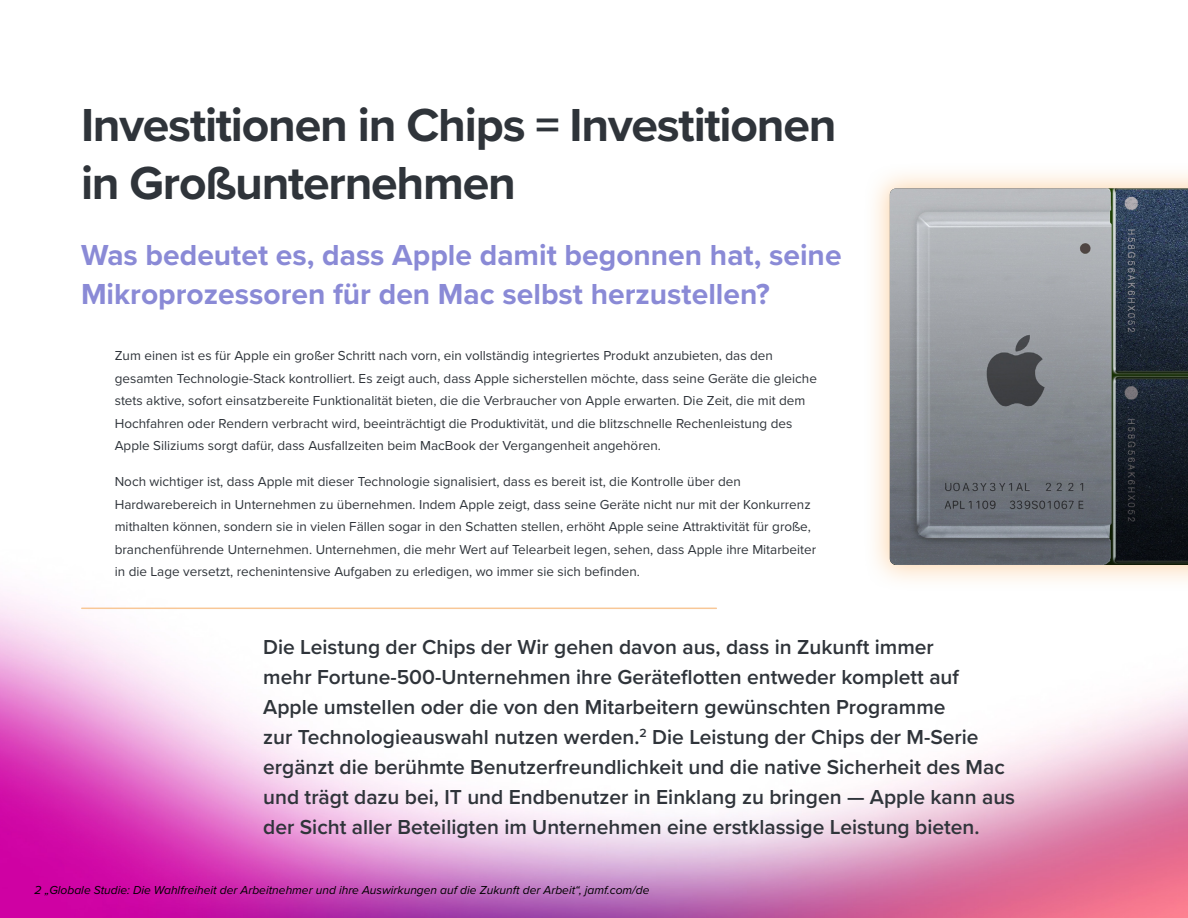
<style>
.page{position:relative;width:1188px;height:918px;background:#fff}
.page>*{position:absolute;margin:0;border:0;box-sizing:border-box;transform-origin:0 0}
.t1{font:700 48px/57.6px "Proxima Nova";letter-spacing:-.025em;color:#2f343a}
.t2{font:700 30px/39px "Proxima Nova";color:#8a8ad6}
.t3{font:600 21px/30px "Proxima Nova";color:#2f343a}
.t4{font:13.5px/22.5px "Proxima Nova";color:#2f343a}
.t5{font:italic 12px "Proxima Nova";color:#000}
</style>
<div class="page">
<img style="left:0;top:590px;width:1188px;height:328px">
<hr style="left:82px;top:608px;width:634px;height:1px;background:#f8c797">
<div style="left:863px;top:162px;width:325px;height:429px;background:#fbbd79;opacity:.6"></div>
<img style="left:890px;top:189px;width:298px;height:376px">
<h1 class="t1" style="left:81px;top:96px;width:757px">Investitionen in Chips = Investitionen in Großunternehmen</h1>
<h2 class="t2" style="left:81px;top:235px;width:762px">Was bedeutet es, dass Apple damit begonnen hat, seine<br>Mikroprozessoren für den Mac selbst herzustellen?</h2>
<p class="t4" style="left:115px;top:344px;width:704px">Zum einen ist es für Apple ein großer Schritt nach vorn, ein vollständig integriertes Produkt anzubieten, das den gesamten Technologie-Stack kontrolliert. Es zeigt auch, dass Apple sicherstellen möchte, dass seine Geräte die gleiche stets aktive, sofort einsatzbereite Funktionalität bieten, die die Verbraucher von Apple erwarten. Die Zeit, die mit dem Hochfahren oder Rendern verbracht wird, beeinträchtigt die Produktivität, und die blitzschnelle Rechenleistung des Apple Siliziums sorgt dafür, dass Ausfallzeiten beim MacBook der Vergangenheit angehören.</p>
<p class="t4" style="left:115px;top:470px;width:703px">Noch wichtiger ist, dass Apple mit dieser Technologie signalisiert, dass es bereit ist, die Kontrolle über den Hardwarebereich in Unternehmen zu übernehmen. Indem Apple zeigt, dass seine Geräte nicht nur mit der Konkurrenz mithalten können, sondern sie in vielen Fällen sogar in den Schatten stellen, erhöht Apple seine Attraktivität für große, branchenführende Unternehmen. Unternehmen, die mehr Wert auf Telearbeit legen, sehen, dass Apple ihre Mitarbeiter in die Lage versetzt, rechenintensive Aufgaben zu erledigen, wo immer sie sich befinden.</p>
<p class="t3" style="left:263px;top:631px;width:753px">Die Leistung der Chips der Wir gehen davon aus, dass in Zukunft immer<br>mehr Fortune-500-Unternehmen ihre Geräteflotten entweder komplett auf Apple umstellen oder die von den Mitarbeitern gewünschten Programme<br>zur Technologieauswahl nutzen werden.<sup>2</sup> Die Leistung der Chips der M-Serie ergänzt die berühmte Benutzerfreundlichkeit und die native Sicherheit des Mac und trägt dazu bei, IT und Endbenutzer in Einklang zu bringen — Apple kann aus der Sicht aller Beteiligten im Unternehmen eine erstklassige Leistung bieten.</p>
<p class="t5" style="left:35px;top:881px;width:616px">2 „Globale Studie: Die Wahlfreiheit der Arbeitnehmer und ihre Auswirkungen auf die Zukunft der Arbeit“, jamf.com/de</p>
</div>
